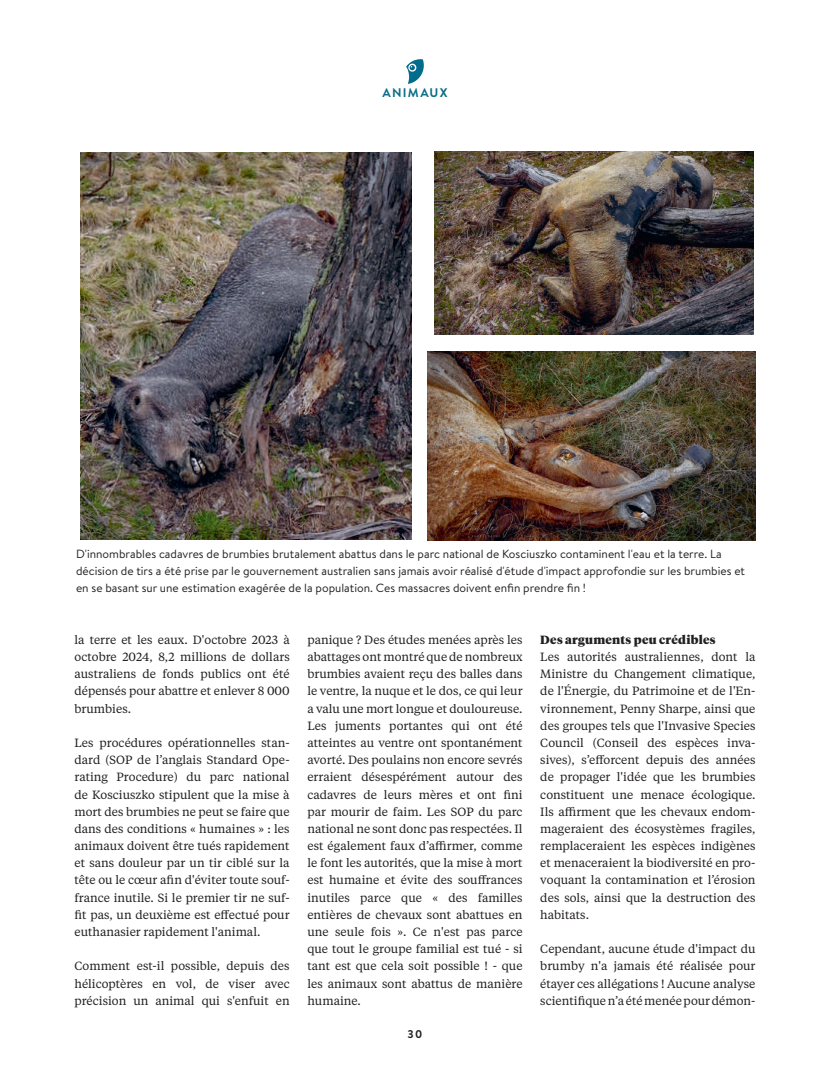
<style>
.page{position:relative;width:830px;height:1074px;background:#fff}
.page>*{position:absolute;margin:0;border:0;box-sizing:border-box;transform-origin:0 0}
.t1{font:700 12.5px "Brandon Text";letter-spacing:.1em;color:#0b6d87}
.t2{font:11.88px/17.1px "Tiempos Text";color:#231f20;text-align:justify}
.t3{font:11.88px/17.2px "Brandon Text";color:#231f20}
.t4{font:900 11.88px "Tiempos Headline";letter-spacing:.02em;color:#231f20}
.t5{font:700 11.25px "Brandon Text";color:#231f20}
</style>
<div class="page">
<svg style="left:406px;top:59px;width:17px;height:25px"></svg>
<img style="left:81px;top:152px;width:330px;height:387px">
<img style="left:434px;top:151px;width:319px;height:183px">
<img style="left:427px;top:351px;width:328px;height:189px">
<p class="t1" style="left:382px;top:83px;width:67px">ANIMAUX</p>
<p class="t3" style="left:76px;top:544px;width:670px">D'innombrables cadavres de brumbies brutalement abattus dans le parc national de Kosciuszko contaminent l'eau et la terre. La décision de tirs a été prise par le gouvernement australien sans jamais avoir réalisé d'étude d'impact approfondie sur les brumbies et en se basant sur une estimation exagérée de la population. Ces massacres doivent enfin prendre fin !</p>
<p class="t2" style="left:74px;top:630px;width:216px">la terre et les eaux. D'octobre 2023 à octobre 2024, 8,2 millions de dollars australiens de fonds publics ont été dépensés pour abattre et enlever 8 000 brumbies.</p>
<p class="t2" style="left:74px;top:733px;width:216px">Les procédures opérationnelles stan&shy;dard (SOP de l’anglais Standard Ope&shy;rating Procedure) du parc national de Kosciuszko stipulent que la mise à mort des brumbies ne peut se faire que dans des conditions « humaines » : les animaux doivent être tués rapidement et sans douleur par un tir ciblé sur la tête ou le cœur afin d'éviter toute souf&shy;france inutile. Si le premier tir ne suf&shy;fit pas, un deuxième est effectué pour euthanasier rapidement l'animal.</p>
<p class="t2" style="left:74px;top:957px;width:216px">Comment est-il possible, depuis des hélicoptères en vol, de viser avec précision un animal qui s'enfuit en</p>
<p class="t2" style="left:307px;top:630px;width:216px">panique ? Des études menées après les abattages ont montré que de nombreux brumbies avaient reçu des balles dans le ventre, la nuque et le dos, ce qui leur a valu une mort longue et douloureuse.<br>Les juments portantes qui ont été atteintes au ventre ont spontanément avorté. Des poulains non encore sevrés erraient désespérément autour des cadavres de leurs mères et ont fini par mourir de faim. Les SOP du parc national ne sont donc pas respectées. Il est également faux d’affirmer, comme le font les autorités, que la mise à mort est humaine et évite des souffrances inutiles parce que « des familles entières de chevaux sont abattues en une seule fois ». Ce n'est pas parce que tout le groupe familial est tué - si tant est que cela soit possible ! - que les animaux sont abattus de manière humaine.</p>
<p class="t4" style="left:540px;top:631px;width:177px">Des arguments peu crédibles</p>
<p class="t2" style="left:540px;top:647px;width:216px">Les autorités australiennes, dont la Ministre du Changement climatique, de l'Énergie, du Patrimoine et de l'En&shy;vironnement, Penny Sharpe, ainsi que des groupes tels que l'Invasive Species Council (Conseil des espèces inva&shy;sives), s’efforcent depuis des années de propager l'idée que les brumbies constituent une menace écologique.<br>Ils affirment que les chevaux endom&shy;mageraient des écosystèmes fragiles, remplaceraient les espèces indigènes et menaceraient la biodiversité en pro&shy;voquant la contamination et l’érosion des sols, ainsi que la destruction des habitats.</p>
<p class="t2" style="left:540px;top:940px;width:216px">Cependant, aucune étude d'impact du brumby n'a jamais été réalisée pour étayer ces allégations ! Aucune analyse scientifique n’a été menée pour démon-</p>
<p class="t5" style="left:407px;top:1026px;width:16px">30</p>
</div>
